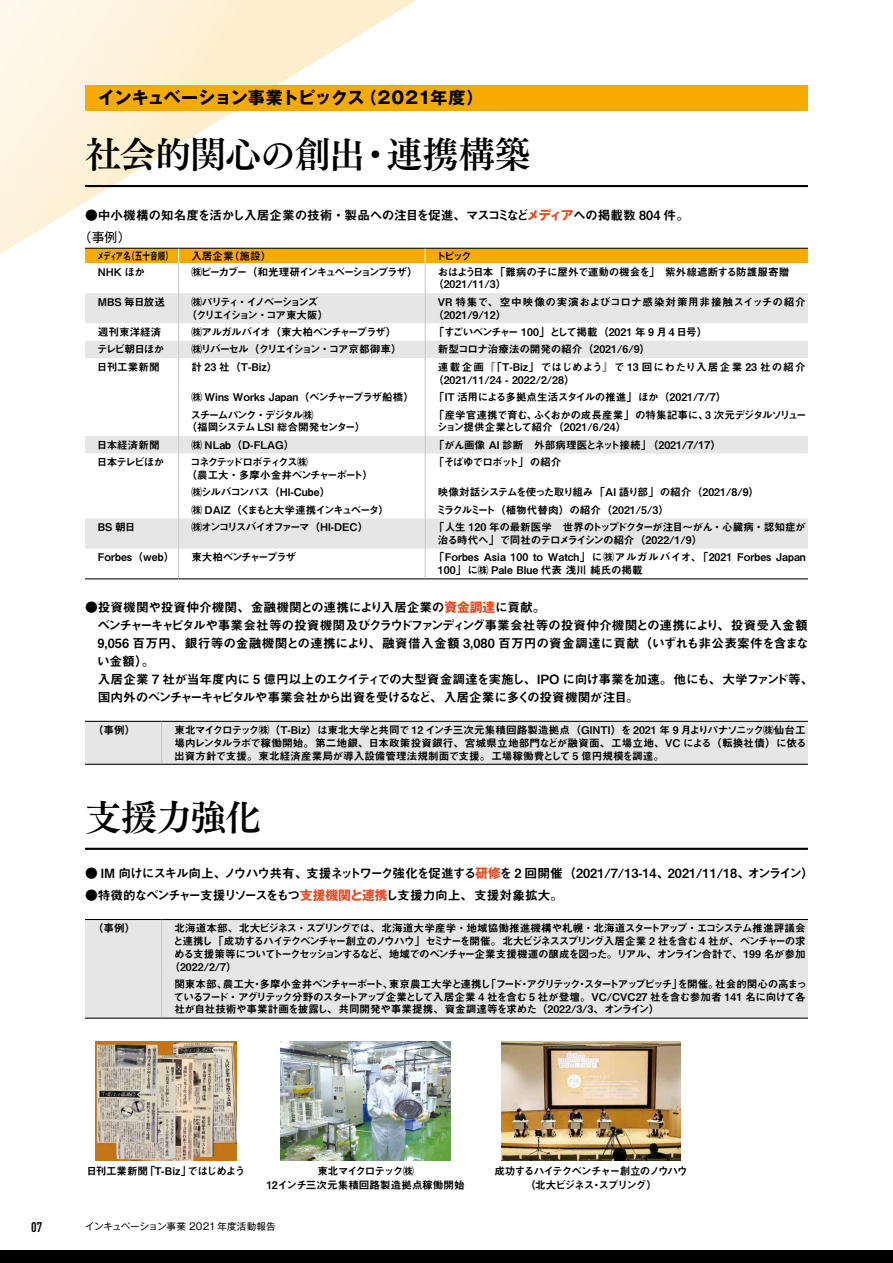
<style>
.page{position:relative;width:893px;height:1263px;background:#fff}
.page>*{position:absolute;margin:0;border:0;box-sizing:border-box;transform-origin:0 0}
.t1{font:36.15px "Tsuku Min Pro B";letter-spacing:-.03em;color:#000}
.t2{font:700 16.95px "Gothic MB101 Pr 6 N";letter-spacing:-.015em;color:#000}
.t3{font:700 condensed 13.8px "DIN Pro";color:#000}
.t4{font:12.75px/18.1px "Midashi Go Pro MB31";letter-spacing:-.025em;color:#000}
.t5{font:12.75px "Midashi Go Pro MB31";letter-spacing:-.065em;color:#000}
.t6{font:12.75px "Midashi Go Pro MB31";letter-spacing:-.095em;color:#000}
.t7{font:12.75px "Gothic MB101 Pr 6 N";color:#000}
.t8{font:10.65px/12.8px "Midashi Go Pro MB31";letter-spacing:-.03em;color:#000}
.t9{font:10.65px/12.8px "Midashi Go Pro MB31";color:#000}
.t10{font:10.65px/12.8px "Midashi Go Pro MB31";letter-spacing:-.12em;color:#000}
.t11{font:10.65px "Midashi Go Pro MB31";letter-spacing:-.09em;color:#000}
.t12{font:10.65px "Midashi Go Pro MB31";letter-spacing:-.01em;color:#000}
.t13{font:10.65px/14.9px "Midashi Go Pro MB31";letter-spacing:-.095em;color:#000;text-align:center}
.t14{font:10.65px/12.8px "Midashi Go Pro MB31";letter-spacing:.05em;color:#000}
.t15{font:10.65px "Midashi Go Pro MB31";letter-spacing:-.085em;color:#000}
.t16{font:10.65px "Midashi Go Pro MB31";letter-spacing:-.13em;color:#000}
.t17{font:10.65px/12.8px "Midashi Go Pro MB31";letter-spacing:-.145em;color:#000}
.t18{font:10.65px "Midashi Go Pro MB31";letter-spacing:-.065em;color:#000}
.t19{font:10.65px/12.8px "Midashi Go Pro MB31";letter-spacing:-.18em;color:#000;text-align:center}
.t20{font:10.65px "Midashi Go Pro MB31";letter-spacing:-.15em;color:#000}
.t21{font:10.65px "Midashi Go Pro MB31";letter-spacing:-.115em;color:#000}
.t22{font:10.65px "Midashi Go Pro MB31";letter-spacing:-.16em;color:#000}
.t23{font:10.65px "Midashi Go Pro MB31";letter-spacing:-.055em;color:#000}
.t24{font:10.65px "Midashi Go Pro MB31";letter-spacing:-.03em;color:#000;scale:.72 1}
.t25{font:10.65px "Midashi Go Pro MB31";letter-spacing:-.08em;color:#000}
.t26{font:9.6px "Gothic MB101 Pr 6 N";letter-spacing:-.02em;color:#000}
.s1{font-family:"Gothic MB101 Pr 6 N";font-weight:700;color:#e94820}
</style>
<div class="page">
<svg style="left:0;top:0;width:438px;height:254px"></svg>
<div style="left:0;top:1250px;width:893px;height:13px;background:#000"></div>
<div style="left:85px;top:85px;width:723px;height:26px;background:#f7ab00"></div>
<hr style="left:85px;top:185px;width:723px;height:2px;background:#000">
<hr style="left:85px;top:848px;width:723px;height:2px;background:#000">
<svg style="left:85px;top:293px;width:723px;height:256px"></svg>
<svg style="left:85px;top:248px;width:723px;height:15px"></svg>
<hr style="left:85px;top:578px;width:94px;height:1px;background:#000">
<hr style="left:179px;top:578px;width:246px;height:1px;background:#000">
<hr style="left:425px;top:578px;width:383px;height:1px;background:#000">
<hr style="left:178px;top:263px;width:1px;height:30px;background:#c9caca">
<hr style="left:425px;top:263px;width:1px;height:30px;background:#c9caca">
<hr style="left:178px;top:293px;width:1px;height:30px;background:#c9caca">
<hr style="left:425px;top:293px;width:1px;height:30px;background:#c9caca">
<svg style="left:178px;top:323px;width:1px;height:35px"></svg>
<svg style="left:425px;top:323px;width:1px;height:35px"></svg>
<hr style="left:178px;top:518px;width:1px;height:31px;background:#c9caca">
<hr style="left:425px;top:518px;width:1px;height:31px;background:#c9caca">
<hr style="left:178px;top:358px;width:1px;height:30px;background:#c9caca">
<hr style="left:425px;top:358px;width:1px;height:30px;background:#c9caca">
<svg style="left:178px;top:388px;width:1px;height:18px"></svg>
<svg style="left:425px;top:388px;width:1px;height:18px"></svg>
<hr style="left:178px;top:406px;width:1px;height:30px;background:#c9caca">
<hr style="left:425px;top:406px;width:1px;height:30px;background:#c9caca">
<svg style="left:178px;top:436px;width:1px;height:17px"></svg>
<svg style="left:425px;top:436px;width:1px;height:17px"></svg>
<hr style="left:178px;top:453px;width:1px;height:31px;background:#c9caca">
<hr style="left:425px;top:453px;width:1px;height:31px;background:#c9caca">
<svg style="left:178px;top:484px;width:1px;height:34px"></svg>
<svg style="left:425px;top:484px;width:1px;height:34px"></svg>
<svg style="left:178px;top:549px;width:1px;height:29px"></svg>
<svg style="left:425px;top:549px;width:1px;height:29px"></svg>
<div style="left:85px;top:722px;width:723px;height:42px;background:#e6e6e6"></div>
<hr style="left:161px;top:722px;width:1px;height:42px;background:#c9caca">
<hr style="left:85px;top:764px;width:77px;height:1px;background:#000">
<hr style="left:162px;top:764px;width:646px;height:1px;background:#000">
<hr style="left:85px;top:721px;width:77px;height:1px;background:#000">
<hr style="left:162px;top:721px;width:646px;height:1px;background:#000">
<div style="left:85px;top:920px;width:723px;height:97px;background:#e6e6e6"></div>
<hr style="left:161px;top:920px;width:1px;height:55px;background:#c9caca">
<hr style="left:161px;top:975px;width:1px;height:42px;background:#c9caca">
<hr style="left:85px;top:1017px;width:77px;height:2px;background:#000">
<hr style="left:162px;top:1017px;width:646px;height:2px;background:#000">
<hr style="left:85px;top:919px;width:77px;height:1px;background:#000">
<hr style="left:162px;top:919px;width:646px;height:1px;background:#000">
<img style="left:96px;top:1042px;width:140px;height:119px">
<img style="left:281px;top:1042px;width:170px;height:119px">
<img style="left:502px;top:1042px;width:178px;height:119px">
<h2 class="t2" style="left:98px;top:84px;width:387px">インキュベーション事業トピックス（2021年度）</h2>
<h1 class="t1" style="left:85px;top:126px;width:447px">社会的関心の創出・連携構築</h1>
<p class="t4" style="left:85px;top:204px;width:606px">●中小機構の知名度を活かし入居企業の技術・製品への注目を促進、マスコミなど<span class="s1">メディア</span>への掲載数 804 件。</p>
<p class="t7" style="left:79px;top:226px;width:53px">（事例）</p>
<p class="t24" style="left:97px;top:247px;width:107px">メディア名（五十音順）</p>
<p class="t8" style="left:191px;top:248px;width:82px">入居企業（施設）</p>
<p class="t8" style="left:435px;top:248px;width:38px">トピック</p>
<p class="t8" style="left:98px;top:264px;width:49px">NHK ほか</p>
<p class="t20" style="left:191px;top:263px;width:228px">㈱ピーカブー（和光理研インキュベーションプラザ）</p>
<p class="t8" style="left:433px;top:264px;width:358px;text-indent:5px">おはよう日本「難病の子に屋外で運動の機会を」紫外線遮断する防護服寄贈（2021/11/3）</p>
<p class="t8" style="left:98px;top:294px;width:69px">MBS 毎日放送</p>
<p class="t19" style="left:186px;top:294px;width:144px">㈱パリティ・イノベーションズ<br>（クリエイション・コア東大阪）</p>
<p class="t14" style="left:433px;top:294px;width:374px;text-indent:5px">VR 特集で、空中映像の実演およびコロナ感染対策用非接触スイッチの紹介（2021/9/12）</p>
<p class="t8" style="left:98px;top:324px;width:65px">週刊東洋経済</p>
<p class="t21" style="left:191px;top:323px;width:207px">㈱アルガルバイオ（東大柏ベンチャープラザ）</p>
<p class="t18" style="left:434px;top:323px;width:275px">「すごいベンチャー 100」として掲載（2021 年 9 月 4 日号）</p>
<p class="t13" style="left:97px;top:341px;width:69px">テレビ朝日ほか</p>
<p class="t10" style="left:191px;top:342px;width:212px">㈱リバーセル（クリエイション・コア京都御車）</p>
<p class="t8" style="left:438px;top:342px;width:214px">新型コロナ治療法の開発の紹介（2021/6/9）</p>
<p class="t8" style="left:97px;top:359px;width:64px">日刊工業新聞</p>
<p class="t8" style="left:191px;top:359px;width:88px">計 23 社（T-Biz）</p>
<p class="t9" style="left:433px;top:359px;width:374px;text-indent:5px">連載企画『「T-Biz」ではじめよう』で 13 回にわたり入居企業 23 社の紹介（2021/11/24 - 2022/2/28）</p>
<p class="t9" style="left:191px;top:389px;width:224px">㈱ Wins Works Japan（ベンチャープラザ船橋）</p>
<p class="t8" style="left:434px;top:389px;width:294px">「IT 活用による多拠点生活スタイルの推進」ほか（2021/7/7）</p>
<p class="t10" style="left:186px;top:407px;width:181px;text-indent:4px">スチームパンク・デジタル㈱<br>（福岡システム LSI 総合開発センター）</p>
<p class="t8" style="left:437px;top:407px;width:371px;text-indent:-3px">「産学官連携で育む、ふくおかの成長産業」の特集記事に、3 次元デジタルソリューション提供企業として紹介（2021/6/24）</p>
<p class="t8" style="left:97px;top:437px;width:64px">日本経済新聞</p>
<p class="t9" style="left:191px;top:437px;width:105px">㈱ NLab（D-FLAG）</p>
<p class="t9" style="left:434px;top:437px;width:289px">「がん画像 AI 診断　外部病理医とネット接続」（2021/7/17）</p>
<p class="t25" style="left:97px;top:454px;width:69px">日本テレビほか</p>
<p class="t17" style="left:186px;top:454px;width:188px;text-indent:4px">コネクテッドロボティクス㈱<br>（農工大・多摩小金井ベンチャーポート）</p>
<p class="t13" style="left:434px;top:453px;width:129px">「そばゆでロボット」の紹介</p>
<p class="t8" style="left:191px;top:485px;width:141px">㈱シルバコンパス（HI-Cube）</p>
<p class="t15" style="left:438px;top:484px;width:323px">映像対話システムを使った取り組み「AI 語り部」の紹介（2021/8/9）</p>
<p class="t16" style="left:191px;top:501px;width:199px">㈱ DAIZ（くまもと大学連携インキュベータ）</p>
<p class="t9" style="left:436px;top:502px;width:234px">ミラクルミート（植物代替肉）の紹介（2021/5/3）</p>
<p class="t8" style="left:98px;top:520px;width:39px">BS 朝日</p>
<p class="t22" style="left:191px;top:519px;width:178px">㈱オンコリスバイオファーマ（HI-DEC）</p>
<p class="t8" style="left:438px;top:520px;width:369px;text-indent:-4px">「人生 120 年の最新医学　世界のトップドクターが注目～がん・心臓病・認知症が治る時代へ」で同社のテロメライシンの紹介（2022/1/9）</p>
<p class="t9" style="left:98px;top:550px;width:78px">Forbes（web）</p>
<p class="t16" style="left:191px;top:549px;width:106px">東大柏ベンチャープラザ</p>
<p class="t9" style="left:438px;top:550px;width:369px;text-indent:-4px">「Forbes Asia 100 to Watch」 に㈱アルガルバイオ、「2021 Forbes Japan<br>100」に㈱ Pale Blue 代表 浅川 純氏の掲載</p>
<p class="t4" style="left:97px;top:596px;width:718px;text-indent:-12px">●投資機関や投資仲介機関、金融機関との連携により入居企業の<span class="s1">資金調達</span>に貢献。<br>ベンチャーキャピタルや事業会社等の投資機関及びクラウドファンディング事業会社等の投資仲介機関との連携により、投資受入金額9,056 百万円、銀行等の金融機関との連携により、融資借入金額 3,080 百万円の資金調達に貢献（いずれも非公表案件を含まない金額）。<br>入居企業 7 社が当年度内に 5 億円以上のエクイティでの大型資金調達を実施し、IPO に向け事業を加速。他にも、大学ファンド等、国内外のベンチャーキャピタルや事業会社から出資を受けるなど、入居企業に多くの投資機関が注目。</p>
<p class="t8" style="left:93px;top:722px;width:44px">（事例）</p>
<p class="t8" style="left:174px;top:722px;width:634px;text-align:justify">東北マイクロテック㈱（T-Biz）は東北大学と共同で 12 インチ三次元集積回路製造拠点（GINTI）を 2021 年 9 月よりパナソニック㈱仙台工場内レンタルラボで稼働開始。第二地銀、日本政策投資銀行、宮城県立地部門などが融資面、工場立地、VC による（転換社債）に依る出資方針で支援。東北経済産業局が導入設備管理法規制面で支援。工場稼働費として 5 億円規模を調達。</p>
<h1 class="t1" style="left:85px;top:789px;width:178px">支援力強化</h1>
<p class="t5" style="left:85px;top:863px;width:730px">● IM 向けにスキル向上、ノウハウ共有、支援ネットワーク強化を促進する<span class="s1">研修</span>を 2 回開催（2021/7/13-14、2021/11/18、オンライン）</p>
<p class="t6" style="left:85px;top:885px;width:480px">●特徴的なベンチャー支援リソースをもつ<span class="s1">支援機関と連携</span>し支援力向上、支援対象拡大。</p>
<p class="t8" style="left:93px;top:920px;width:44px">（事例）</p>
<p class="t12" style="left:174px;top:920px;width:633px">北海道本部、北大ビジネス・スプリングでは、北海道大学産学・地域協働推進機構や札幌・北海道スタートアップ・エコシステム推進評議会</p>
<p class="t10" style="left:173px;top:933px;width:634px">と連携し「成功するハイテクベンチャー創立のノウハウ」セミナーを開催。北大ビジネススプリング入居企業 2 社を含む 4 社が、ベンチャーの求</p>
<p class="t11" style="left:174px;top:945px;width:633px">める支援策等についてトークセッションするなど、地域でのベンチャー企業支援機運の醸成を図った。リアル、オンライン合計で、199 名が参加</p>
<p class="t8" style="left:169px;top:959px;width:69px">（2022/2/7）</p>
<p class="t8" style="left:174px;top:976px;width:635px;text-align:justify">関東本部、農工大・多摩小金井ベンチャーポート、東京農工大学と連携し「フード・アグリテック・スタートアップピッチ」を開催。社会的関心の高まっているフード・アグリテック分野のスタートアップ企業として入居企業 4 社を含む 5 社が登壇。VC/CVC27 社を含む参加者 141 名に向けて各社が自社技術や事業計画を披露し、共同開発や事業提携、資金調達等を求めた（2022/3/3、オンライン）</p>
<p class="t23" style="left:86px;top:1162px;width:161px">日刊工業新聞「T-Biz」ではじめよう</p>
<p class="t8" style="left:267px;top:1162px;width:200px;line-height:14.9px;text-align:center">東北マイクロテック㈱<br>12インチ三次元集積回路製造拠点稼働開始</p>
<p class="t13" style="left:494px;top:1162px;width:195px">成功するハイテクベンチャー創立のノウハウ（北大ビジネス・スプリング）</p>
<p class="t3" style="left:31px;top:1217px;width:13px">07</p>
<p class="t26" style="left:85px;top:1218px;width:192px">インキュベーション事業 2021 年度活動報告</p>
</div>
